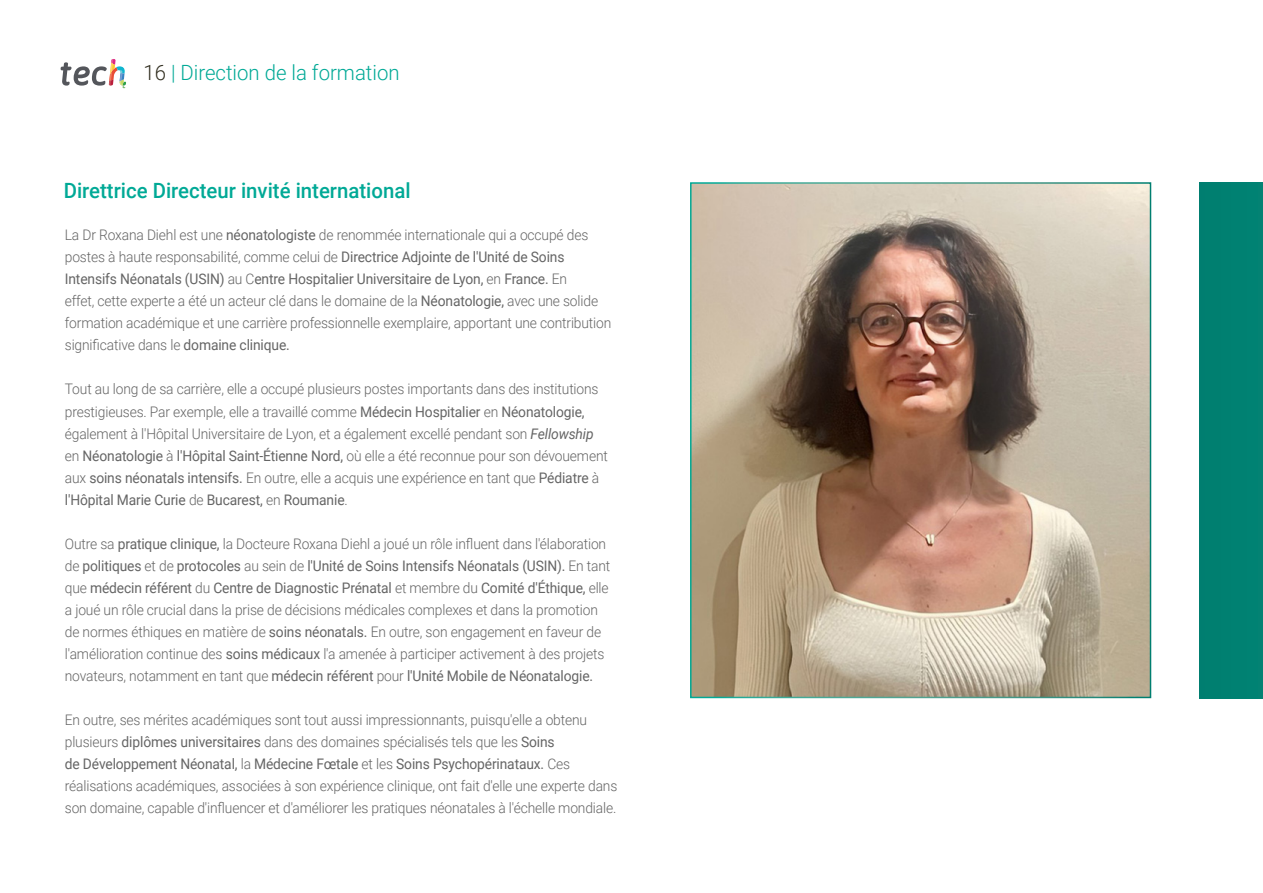
<style>
.page{position:relative;width:1263px;height:893px;background:#fff}
.page>*{position:absolute;margin:0;border:0;box-sizing:border-box;transform-origin:0 0}
.t1{font:500 21px "Roboto";color:#00a996}
.t2{font:300 21px "Roboto";color:#00a996}
.t3{font:300 14.55px/22px "Roboto";letter-spacing:-.01em;color:#656565;scale:.95 1}
.s1{color:#312e20}
.s2{font-weight:400}
.s3{font-weight:400;font-style:italic}
</style>
<div class="page">
<div style="left:1199px;top:182px;width:64px;height:516px;background:#008071"></div>
<svg style="left:61px;top:59px;width:65px;height:29px"></svg>
<img style="left:693px;top:185px;width:455px;height:510px">
<h1 class="t2" style="left:144px;top:57px;width:258px"><span class="s1">16</span> | Direction de la formation</h1>
<h1 class="t1" style="left:64px;top:176px;width:348px">Direttrice Directeur invité international</h1>
<p class="t3" style="left:65px;top:223px;width:577px">La Dr Roxana Diehl est une <span class="s2">néonatologiste</span> de renommée internationale qui a occupé des postes à haute responsabilité, comme celui de <span class="s2">Directrice Adjointe de l'Unité de Soins Intensifs Néonatals (USIN)</span> au C<span class="s2">entre Hospitalier Universitaire de Lyon,</span> en <span class="s2">France.</span> En<br>effet, cette experte a été un acteur clé dans le domaine de la <span class="s2">Néonatologie,</span> avec une solide formation académique et une carrière professionnelle exemplaire, apportant une contribution significative dans le <span class="s2">domaine clinique.</span></p>
<p class="t3" style="left:65px;top:378px;width:573px">Tout au long de sa carrière, elle a occupé plusieurs postes importants dans des institutions prestigieuses. Par exemple, elle a travaillé comme <span class="s2">Médecin Hospitalier</span> en <span class="s2">Néonatologie, </span>également à l'Hôpital Universitaire de Lyon, et a également excellé pendant son <span class="s3">Fellowship </span>en <span class="s2">Néonatologie</span> à <span class="s2">l'Hôpital Saint-Étienne Nord,</span> où elle a été reconnue pour son dévouement aux <span class="s2">soins néonatals intensifs.</span> En outre, elle a acquis une expérience en tant que <span class="s2">Pédiatre</span> à <span class="s2">l'Hôpital Marie Curie</span> de <span class="s2">Bucarest,</span> en <span class="s2">Roumanie</span>.</p>
<p class="t3" style="left:65px;top:532px;width:576px">Outre sa <span class="s2">pratique clinique,</span> la Docteure Roxana Diehl a joué un rôle influent dans l'élaboration de <span class="s2">politiques</span> et de <span class="s2">protocoles</span> au sein de <span class="s2">l'Unité de Soins Intensifs Néonatals (USIN).</span> En tant que <span class="s2">médecin référent</span> du <span class="s2">Centre de Diagnostic Prénatal</span> et membre du <span class="s2">Comité d'Éthique,</span> elle a joué un rôle crucial dans la prise de décisions médicales complexes et dans la promotion de normes éthiques en matière de <span class="s2">soins néonatals.</span> En outre, son engagement en faveur de l'amélioration continue des <span class="s2">soins médicaux</span> l'a amenée à participer activement à des projets novateurs, notamment en tant que <span class="s2">médecin référent</span> pour <span class="s2">l'Unité Mobile de Néonatalogie.</span></p>
<p class="t3" style="left:65px;top:708px;width:583px">En outre, ses mérites académiques sont tout aussi impressionnants, puisqu'elle a obtenu plusieurs <span class="s2">diplômes universitaires</span> dans des domaines spécialisés tels que les <span class="s2">Soins<br>de Développement Néonatal,</span> la <span class="s2">Médecine Fœtale</span> et les <span class="s2">Soins Psychopérinataux.</span> Ces réalisations académiques, associées à son expérience clinique, ont fait d'elle une experte dans son domaine, capable d'influencer et d'améliorer les pratiques néonatales à l'échelle mondiale.</p>
</div>
